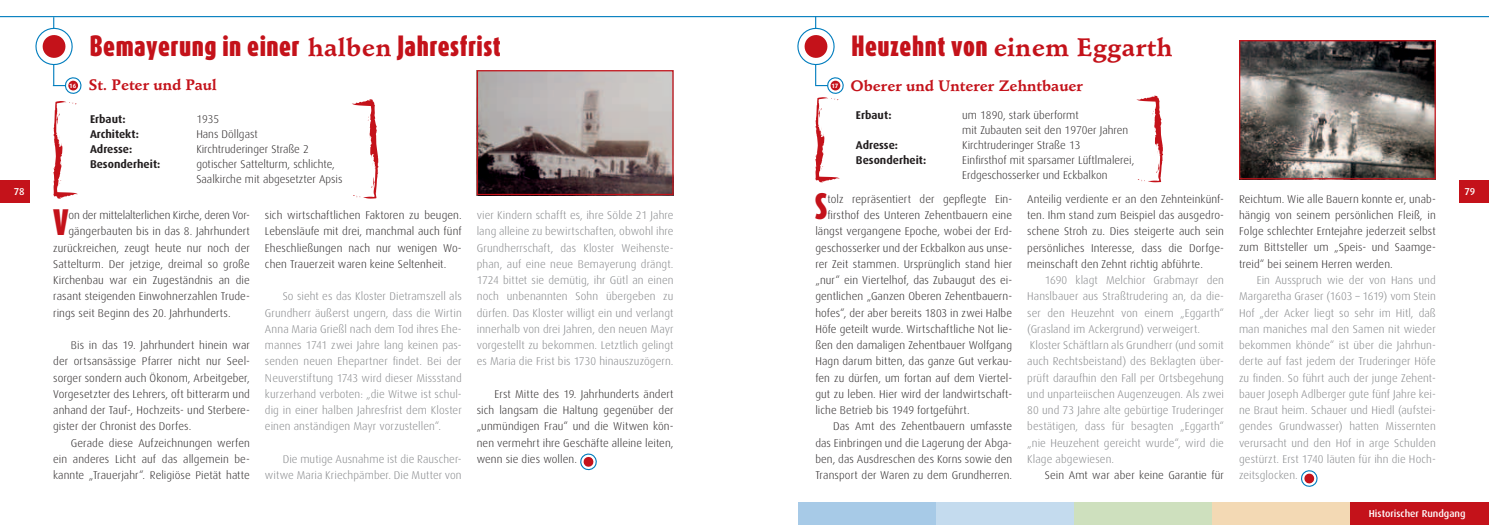
<style>
.page{position:relative;width:1489px;height:525px;background:#fff}
.page>*{position:absolute;margin:0;border:0;box-sizing:border-box;transform-origin:0 0}
.t1{font:900 30.62px "Dax Compact";color:#c4121a}
.t2{font:700 25px "Stempel Schneidler Std";letter-spacing:.02em;color:#c4121a}
.t3{font:900 24.38px "Dax Compact";letter-spacing:.02em;color:#c4121a}
.t4{font:700 15px "Stempel Schneidler Std";color:#c4121a}
.t5{font:300 11.25px/16.2px "Dax";letter-spacing:.005em;color:#231f20;text-align:justify}
.t6{font:300 11.25px/16.2px "Dax";letter-spacing:.01em;color:#808285;text-align:justify}
.t7{font:700 11.25px "Dax";color:#231f20}
.t8{font:300 11.25px "Dax";letter-spacing:-.015em;color:#231f20}
.t9{font:500 10px "Dax";color:#fff}
.t10{font:700 6.25px "Dax";color:#fff}
.s1{font-family:"Stempel Schneidler Std";font-weight:700;font-size:25px}
.s2{font-family:"Dax Compact";font-weight:900;font-size:24.38px}
</style>
<div class="page">
<div style="left:1459px;top:180px;width:29px;height:23px;background:#c4121a"></div>
<div style="left:798px;top:502px;width:138px;height:22px;background:#a7cae7"></div>
<div style="left:936px;top:502px;width:138px;height:22px;background:#c4dbee"></div>
<div style="left:1074px;top:502px;width:138px;height:22px;background:#cee0be"></div>
<div style="left:1212px;top:502px;width:138px;height:22px;background:#f3d9b4"></div>
<div style="left:1350px;top:502px;width:138px;height:22px;background:#c4121a"></div>
<hr style="left:0;top:16px;width:1488px;height:1px;background:#007dbe">
<div style="left:0;top:180px;width:30px;height:23px;background:#c4121a"></div>
<hr style="left:815px;top:16px;width:1px;height:69px;background:#007dbe">
<svg style="left:797px;top:24px;width:38px;height:43px"></svg>
<svg style="left:1301px;top:470px;width:17px;height:17px"></svg>
<hr style="left:53px;top:17px;width:1px;height:68px;background:#007dbe">
<svg style="left:35px;top:24px;width:38px;height:43px"></svg>
<svg style="left:53px;top:75px;width:29px;height:19px"></svg>
<div style="left:68px;top:81px;width:10px;height:9px;background:#c4121a;border-radius:50%"></div>
<svg style="left:580px;top:453px;width:17px;height:17px"></svg>
<svg style="left:352px;top:99px;width:26px;height:99px"></svg>
<svg style="left:53px;top:101px;width:25px;height:97px"></svg>
<img style="left:1240px;top:42px;width:193px;height:135px">
<div style="left:1238px;top:40px;width:197px;height:139px;border:1px solid #c4121a"></div>
<img style="left:479px;top:72px;width:192px;height:121px">
<div style="left:477px;top:70px;width:196px;height:125px;border:1px solid #c4121a"></div>
<svg style="left:1136px;top:96px;width:27px;height:86px"></svg>
<svg style="left:815px;top:75px;width:29px;height:107px"></svg>
<h3 class="t3" style="left:90px;top:30px;width:412px">Bemayerung in einer <span class="s1">halben</span> Jahresfrist</h3>
<h2 class="t2" style="left:851px;top:32px;width:322px"><span class="s2">Heuzehnt von</span> einem Eggarth</h2>
<p class="t10" style="left:69px;top:82px;width:9px">16</p>
<h3 class="t4" style="left:89px;top:76px;width:129px">St. Peter und Paul</h3>
<p class="t10" style="left:831px;top:82px;width:9px">17</p>
<h3 class="t4" style="left:850px;top:76px;width:234px">Oberer und Unterer Zehntbauer</h3>
<p class="t7" style="left:90px;top:112px;width:37px">Erbaut:</p>
<p class="t5" style="left:196px;top:111px;width:24px">1935</p>
<p class="t7" style="left:90px;top:127px;width:50px">Architekt:</p>
<p class="t5" style="left:196px;top:126px;width:63px">Hans Döllgast</p>
<p class="t7" style="left:90px;top:142px;width:44px">Adresse:</p>
<p class="t5" style="left:196px;top:141px;width:114px">Kirchtruderinger Straße 2</p>
<p class="t7" style="left:90px;top:157px;width:72px">Besonderheit:</p>
<p class="t5" style="left:196px;top:156px;width:148px;line-height:15px">gotischer Sattelturm, schlichte,<br>Saalkirche mit abgesetzter Apsis</p>
<p class="t7" style="left:855px;top:108px;width:37px">Erbaut:</p>
<p class="t5" style="left:962px;top:107px;width:167px;line-height:15px">um 1890, stark überformt<br>mit Zubauten seit den 1970er Jahren</p>
<p class="t7" style="left:855px;top:138px;width:44px">Adresse:</p>
<p class="t5" style="left:962px;top:137px;width:120px">Kirchtruderinger Straße 13</p>
<p class="t7" style="left:855px;top:153px;width:72px">Besonderheit:</p>
<p class="t5" style="left:962px;top:152px;width:174px;line-height:15px">Einfirsthof mit sparsamer Lüftlmalerei,<br>Erdgeschosserker und Eckbalkon</p>
<p class="t9" style="left:14px;top:186px;width:12px">78</p>
<p class="t9" style="left:1464px;top:186px;width:12px">79</p>
<h1 class="t1" style="left:814px;top:186px;width:14px">S</h1>
<p class="t5" style="left:827px;top:191px;width:186px">tolz repräsentiert der gepflegte Ein-</p>
<p class="t5" style="left:1238px;top:191px;width:198px">Reichtum. Wie alle Bauern konnte er, unab&shy;hängig von seinem persönlichen Fleiß, in Folge schlechter Erntejahre jederzeit selbst zum Bittsteller um „Speis- und Saamge&shy;treid“ bei seinem Herren werden.</p>
<p class="t6" style="left:1238px;top:272px;width:198px;text-indent:18px">Ein Ausspruch wie der von Hans und Margaretha Graser (1603 – 1619) vom Stein Hof „der Acker liegt so sehr im Hitl, daß man maniches mal den Samen nit wieder bekommen khönde“ ist über die Jahrhun&shy;derte auf fast jedem der Truderinger Höfe zu finden. So führt auch der junge Zehent&shy;bauer Joseph Adlberger gute fünf Jahre kei&shy;ne Braut heim. Schauer und Hiedl (aufstei&shy;gendes Grundwasser) hatten Missernten verursacht und den Hof in arge Schulden gestürzt. Erst 1740 läuten für ihn die Hoch&shy;zeitsglocken.</p>
<p class="t5" style="left:1027px;top:191px;width:198px">Anteilig verdiente er an den Zehnteinkünf&shy;ten. Ihm stand zum Beispiel das ausgedro&shy;schene Stroh zu. Dies steigerte auch sein persönliches Interesse, dass die Dorfge&shy;meinschaft den Zehnt richtig abführte.</p>
<p class="t6" style="left:1027px;top:272px;width:198px;text-align:left;text-indent:18px">1690 klagt Melchior Grabmayr den Hanslbauer aus Straßtrudering an, da die&shy;ser den Heuzehnt von einem „Eggarth“ (Grasland im Ackergrund) verweigert.<br>Kloster Schäftlarn als Grundherr (und somit auch Rechtsbeistand) des Beklagten über&shy;prüft daraufhin den Fall per Ortsbegehung und unparteiischen Augenzeugen. Als zwei 80 und 73 Jahre alte gebürtige Truderinger bestätigen, dass für besagten „Eggarth“ „nie Heuzehent gereicht wurde“, wird die Klage abgewiesen.</p>
<p class="t5" style="left:1044px;top:467px;width:180px">Sein Amt war aber keine Garantie für</p>
<h1 class="t1" style="left:53px;top:202px;width:17px">V</h1>
<p class="t8" style="left:69px;top:209px;width:183px">on der mittelalterlichen Kirche, deren Vor-</p>
<p class="t6" style="left:477px;top:207px;width:198px">vier Kindern schafft es, ihre Sölde 21 Jahre lang alleine zu bewirtschaften, obwohl ihre Grundherrschaft, das Kloster Weihenste&shy;phan, auf eine neue Bemayerung drängt.<br>1724 bittet sie demütig, ihr Gütl an einen noch unbenannten Sohn übergeben zu dürfen. Das Kloster willigt ein und verlangt innerhalb von drei Jahren, den neuen Mayr vorgestellt zu bekommen. Letztlich gelingt es Maria die Frist bis 1730 hinauszuzögern.</p>
<p class="t5" style="left:477px;top:386px;width:198px;text-indent:18px">Erst Mitte des 19. Jahrhunderts ändert sich langsam die Haltung gegenüber der „unmündigen Frau“ und die Witwen kön&shy;nen vermehrt ihre Geschäfte alleine leiten, wenn sie dies wollen.</p>
<p class="t5" style="left:827px;top:207px;width:186px">firsthof des Unteren Zehentbauern eine</p>
<p class="t5" style="left:815px;top:223px;width:198px">längst vergangene Epoche, wobei der Erd-</p>
<p class="t5" style="left:815px;top:239px;width:198px">geschosserker und der Eckbalkon aus unse-</p>
<p class="t5" style="left:815px;top:256px;width:198px">rer Zeit stammen. Ursprünglich stand hier</p>
<p class="t5" style="left:815px;top:272px;width:198px">„nur“ ein Viertelhof, das Zubaugut des ei-</p>
<p class="t5" style="left:815px;top:288px;width:198px">gentlichen „Ganzen Oberen Zehentbauern-</p>
<p class="t5" style="left:815px;top:304px;width:198px">hofes“, der aber bereits 1803 in zwei Halbe</p>
<p class="t5" style="left:815px;top:321px;width:198px">Höfe geteilt wurde. Wirtschaftliche Not lie-</p>
<p class="t5" style="left:815px;top:337px;width:198px">ßen den damaligen Zehentbauer Wolfgang</p>
<p class="t5" style="left:815px;top:353px;width:198px">Hagn darum bitten, das ganze Gut verkau-</p>
<p class="t5" style="left:815px;top:369px;width:198px">fen zu dürfen, um fortan auf dem Viertel-</p>
<p class="t5" style="left:815px;top:386px;width:198px">gut zu leben. Hier wird der landwirtschaft-</p>
<p class="t5" style="left:815px;top:402px;width:156px">liche Betrieb bis 1949 fortgeführt.</p>
<p class="t5" style="left:833px;top:418px;width:180px">Das Amt des Zehentbauern umfasste</p>
<p class="t5" style="left:815px;top:434px;width:198px">das Einbringen und die Lagerung der Abga-</p>
<p class="t5" style="left:815px;top:451px;width:198px">ben, das Ausdreschen des Korns sowie den</p>
<p class="t5" style="left:815px;top:467px;width:198px">Transport der Waren zu dem Grundherren.</p>
<p class="t5" style="left:265px;top:207px;width:198px">sich wirtschaftlichen Faktoren zu beugen.<br>Lebensläufe mit drei, manchmal auch fünf Eheschließungen nach nur wenigen Wo&shy;chen Trauerzeit waren keine Seltenheit.</p>
<p class="t6" style="left:265px;top:288px;width:198px;text-indent:18px">So sieht es das Kloster Dietramszell als Grundherr äußerst ungern, dass die Wirtin Anna Maria Grießl nach dem Tod ihres Ehe&shy;mannes 1741 zwei Jahre lang keinen pas&shy;senden neuen Ehepartner findet. Bei der Neuverstiftung 1743 wird dieser Missstand kurzerhand verboten: „die Witwe ist schul&shy;dig in einer halben Jahresfrist dem Kloster einen anständigen Mayr vorzustellen“.</p>
<p class="t6" style="left:265px;top:451px;width:198px;text-align:right">Die mutige Ausnahme ist die Rauscher&shy;witwe Maria Kriechpämber. Die Mutter von</p>
<p class="t5" style="left:69px;top:223px;width:183px">gängerbauten bis in das 8. Jahrhundert</p>
<p class="t5" style="left:53px;top:239px;width:198px">zurückreichen, zeugt heute nur noch der</p>
<p class="t5" style="left:53px;top:256px;width:198px">Sattelturm. Der jetzige, dreimal so große</p>
<p class="t5" style="left:53px;top:272px;width:198px">Kirchenbau war ein Zugeständnis an die</p>
<p class="t5" style="left:53px;top:288px;width:198px">rasant steigenden Einwohnerzahlen Trude-</p>
<p class="t5" style="left:53px;top:304px;width:179px">rings seit Beginn des 20. Jahrhunderts.</p>
<p class="t5" style="left:53px;top:337px;width:198px;text-indent:18px">Bis in das 19. Jahrhundert hinein war der ortsansässige Pfarrer nicht nur Seel&shy;sorger sondern auch Ökonom, Arbeitgeber, Vorgesetzter des Lehrers, oft bitterarm und anhand der Tauf-, Hochzeits- und Sterbere&shy;gister der Chronist des Dorfes.</p>
<p class="t5" style="left:53px;top:434px;width:198px;text-indent:18px">Gerade diese Aufzeichnungen werfen ein anderes Licht auf das allgemein be&shy;kannte „Trauerjahr“. Religiöse Pietät hatte</p>
<p class="t9" style="left:1368px;top:507px;width:98px">Historischer Rundgang</p>
</div>
